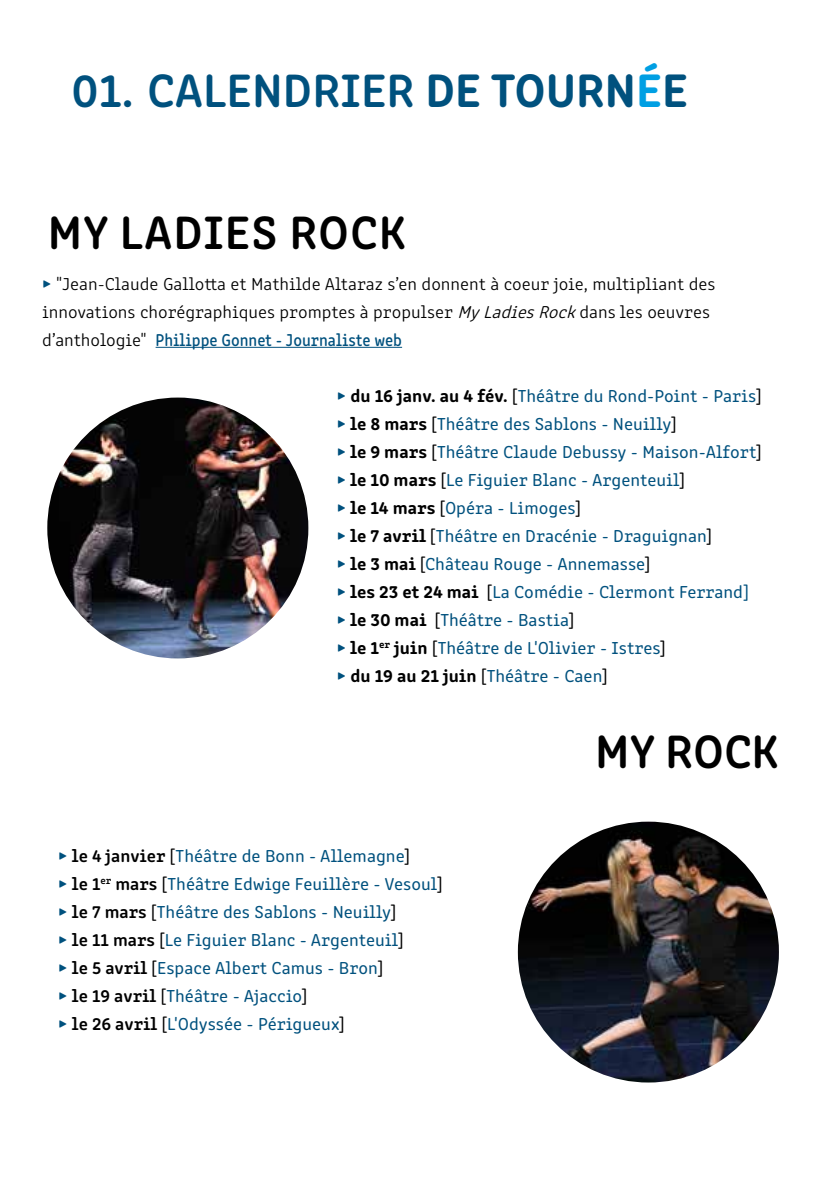
<style>
.page{position:relative;width:840px;height:1191px;background:#fff}
.page>*{position:absolute;margin:0;border:0;box-sizing:border-box;transform-origin:0 0}
.t1{font:600 48px "Clone Rounded";color:#00517e}
.t2{font:600 48px "Clone Rounded";letter-spacing:.02em;color:#000}
.t3{font:18px/28px "Clone Rounded";color:#00517e}
.t4{font:300 18px/28px "Clone Rounded";color:#000}
.t5{font:17.8px "Clone Rounded Me";color:#00517e;scale:.9 1}
.s1{font-weight:700}
.s2{font-weight:700;color:#009fe3}
.s3{font-weight:400;color:#00517e}
.s4{font-style:italic}
.s5{font-family:"Clone Rounded";font-weight:300;font-size:18px;color:#000}
.s6{font-weight:700;color:#000}
.s7{color:#000}
.s8{font-weight:600;color:#000}
</style>
<div class="page">
<img style="left:47px;top:397px;width:261px;height:261px;border-radius:130px">
<img style="left:517px;top:821px;width:261px;height:261px;border-radius:130px">
<hr style="left:155px;top:347px;width:247px;height:1px;background:#00517e">
<h1 class="t1" style="left:71px;top:53px;width:618px">01. CALENDRIER <span class="s1">DE TOURN</span><span class="s2">É</span><span class="s1">E</span></h1>
<h1 class="t2" style="left:48px;top:196px;width:359px">MY LADIES ROCK</h1>
<p class="t4" style="left:42px;top:269px;width:674px"><span class="s3">▶</span> "Jean-Claude Gallotta et Mathilde Altaraz s’en donnent à coeur joie, multipliant des innovations chorégraphiques promptes à propulser <span class="s4">MyLadiesRock</span>dans les oeuvres</p>
<p class="t5" style="left:42px;top:326px;width:401px"><span class="s5">d’anthologie"</span> Philippe Gonnet - Journaliste web</p>
<p class="t3" style="left:336px;top:380px;width:426px"><span class="s1">▶</span> <span class="s6">du 16 janv. au 4 fév.</span> <span class="s7">[</span>Théâtre du Rond-Point - Paris<span class="s7">] </span><span class="s1">▶</span> <span class="s6">le 8 mars</span> <span class="s7">[</span>Théâtre des Sablons - Neuilly<span class="s7">]<br></span><span class="s1">▶</span> <span class="s6">le 9 mars</span> <span class="s7">[</span>Théâtre Claude Debussy - Maison-Alfort<span class="s7">] </span><span class="s1">▶</span> <span class="s6">le 10 mars</span> <span class="s7">[</span>Le Figuier Blanc - Argenteuil<span class="s7">]<br></span><span class="s1">▶</span> <span class="s6">le 14 mars</span> <span class="s7">[</span>Opéra - Limoges<span class="s7">]<br></span><span class="s1">▶</span> <span class="s6">le 7 avril</span> <span class="s7">[</span>Théâtre en Dracénie - Draguignan<span class="s7">]<br></span><span class="s1">▶</span> <span class="s6">le 3 mai</span> <span class="s7">[</span>Château Rouge - Annemasse<span class="s7">]<br></span><span class="s1">▶</span> <span class="s6">les 23 et 24 mai</span> <span class="s7">[</span>La Comédie - Clermont Ferrand] <span class="s1">▶</span> <span class="s6">le 30 mai</span> <span class="s7">[</span>Théâtre - Bastia<span class="s7">]<br></span><span class="s1">▶</span> <span class="s6">le 1</span><sup>er</sup> <span class="s6">juin</span> <span class="s7">[</span>Théâtre de L'Olivier - Istres<span class="s7">]<br></span><span class="s1">▶</span> <span class="s6">du 19 au 21 juin</span> <span class="s7">[</span>Théâtre - Caen<span class="s7">]</span></p>
<p class="t3" style="left:58px;top:840px;width:386px"><span class="s1">▶</span> <span class="s8">le 4 janvier</span> <span class="s7">[</span>Théâtre de Bonn - Allemagne<span class="s7">]<br></span><span class="s1">▶</span> <span class="s8">le 1</span><sup>er</sup> <span class="s8">mars</span> <span class="s7">[</span>Théâtre Edwige Feuillère - Vesoul<span class="s7">] </span><span class="s1">▶</span> <span class="s8">le 7 mars</span> <span class="s7">[</span>Théâtre des Sablons - Neuilly<span class="s7">]<br></span><span class="s1">▶</span> <span class="s8">le 11 mars</span> <span class="s7">[</span>Le Figuier Blanc - Argenteuil<span class="s7">]<br></span><span class="s1">▶</span> <span class="s8">le 5 avril</span> <span class="s7">[</span>Espace Albert Camus - Bron<span class="s7">]<br></span><span class="s1">▶</span> <span class="s8">le 19 avril</span> <span class="s7">[</span>Théâtre - Ajaccio<span class="s7">]<br></span><span class="s1">▶</span> <span class="s8">le 26 avril</span> <span class="s7">[</span>L'Odyssée - Périgueux<span class="s7">]</span></p>
<h1 class="t2" style="left:595px;top:714px;width:185px">MY ROCK</h1>
</div>
